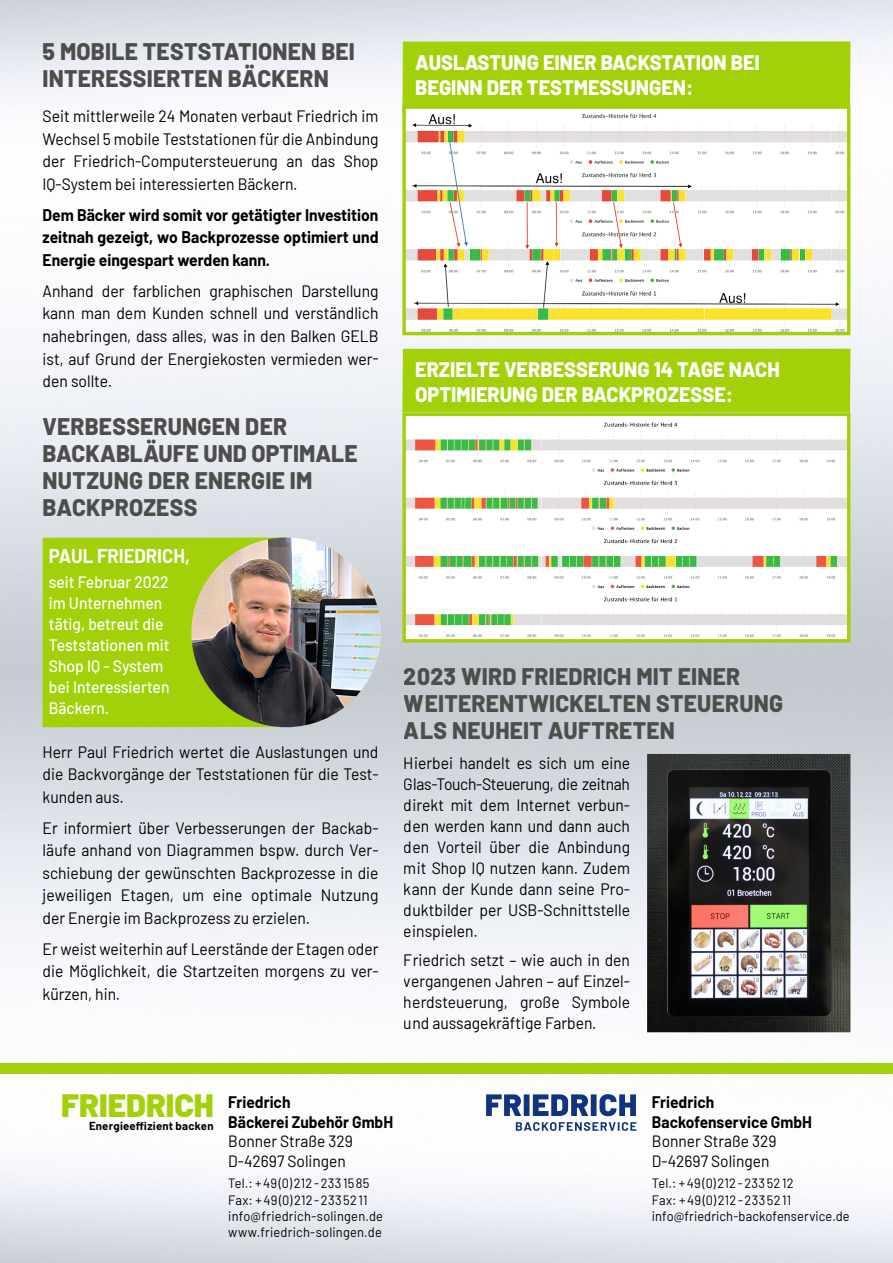
<style>
.page{position:relative;width:893px;height:1263px;background:#fff}
.page>*{position:absolute;margin:0;border:0;box-sizing:border-box;transform-origin:0 0}
.t1{font:900 32.25px "Barlow";color:#a3d109}
.t2{font:800 24px/27px "Barlow";letter-spacing:.01em;color:#4d4d4c;scale:.95 1}
.t3{font:800 21px/25.2px "Barlow";color:#fff;scale:.95 1}
.t4{font:700 19.5px "Barlow";color:#fff;scale:.95 1}
.t5{font:16.5px/22.5px "Barlow";color:#000;text-align:justify;scale:.95 1}
.t6{font:700 16.5px/22.5px "Barlow";color:#000;text-align:justify;scale:.95 1}
.t7{font:500 16.5px/21px "Barlow";color:#fff;scale:.95 1}
.t8{font:16.35px/19.6px "Barlow";color:#000;scale:.95 1}
.t9{font:700 16.35px/19.6px "Barlow";color:#000;scale:.95 1}
.t10{font:13.5px/16.2px "Barlow";letter-spacing:.015em;color:#000;scale:.95 1}
.t11{font:700 11.4px "Barlow";letter-spacing:.025em;color:#000}
</style>
<div class="page">
<img style="left:0;top:0;width:893px;height:1263px">
<div style="left:0;top:1063px;width:893px;height:11px;background:#a3d109"></div>
<svg style="left:516px;top:1122px;width:120px;height:9px"></svg>
<svg style="left:486px;top:1094px;width:150px;height:22px"></svg>
<img style="left:647px;top:754px;width:203px;height:278px">
<div style="left:402px;top:41px;width:448px;height:64px;background:#a3d109"></div>
<img style="left:406px;top:109px;width:440px;height:222px">
<div style="left:402px;top:105px;width:448px;height:230px;border:3px solid #a3d109"></div>
<div style="left:402px;top:349px;width:448px;height:63px;background:#a3d109"></div>
<img style="left:406px;top:417px;width:440px;height:220px">
<div style="left:402px;top:413px;width:448px;height:229px;border:3px solid #a3d109"></div>
<div style="left:43px;top:537px;width:243px;height:190px;background:#a3d109"></div>
<img style="left:191px;top:537px;width:190px;height:190px;border-radius:95px">
<h2 class="t2" style="left:43px;top:36px;width:330px">5 MOBILE TESTSTATIONEN BEI<br>INTERESSIERTEN BÄCKERN</h2>
<p class="t5" style="left:43px;top:104px;width:355px">Seit mittlerweile 24 Monaten verbaut Friedrich im Wechsel 5 mobile Teststationen für die Anbindung der Friedrich-Computersteuerung an das Shop IQ-System bei interessierten Bäckern.</p>
<p class="t6" style="left:43px;top:202px;width:355px">Dem Bäcker wird somit vor getätigter Investition zeitnah gezeigt, wo Backprozesse optimiert und Energie eingespart werden kann.</p>
<p class="t5" style="left:43px;top:278px;width:355px">Anhand der farblichen graphischen Darstellung kann man dem Kunden schnell und verständlich nahebringen, dass alles, was in den Balken GELB ist, auf Grund der Energiekosten vermieden wer&shy;den sollte.</p>
<h2 class="t2" style="left:43px;top:411px;width:333px">VERBESSERUNGEN DER<br>BACKABLÄUFE UND OPTIMALE<br>NUTZUNG DER ENERGIE IM<br>BACKPROZESS</h2>
<p class="t4" style="left:49px;top:541px;width:150px">PAUL FRIEDRICH,</p>
<p class="t7" style="left:49px;top:570px;width:128px">seit Februar 2022 im Unternehmen tätig, betreut die<br>Teststationen mit<br>Shop IQ - System bei Interessierten<br>Bäckern.</p>
<p class="t5" style="left:43px;top:739px;width:355px">Herr Paul Friedrich wertet die Auslastungen und die Backvorgänge der Teststationen für die Test&shy;kunden aus.</p>
<p class="t5" style="left:43px;top:815px;width:355px">Er informiert über Verbesserungen der Backab&shy;läufe anhand von Diagrammen bspw. durch Ver&shy;schiebung der gewünschten Backprozesse in die jeweiligen Etagen, um eine optimale Nutzung der Energie im Backprozess zu erzielen.</p>
<p class="t5" style="left:43px;top:936px;width:355px">Er weist weiterhin auf Leerstände der Etagen oder die Möglichkeit, die Startzeiten morgens zu ver&shy;kürzen, hin.</p>
<p class="t3" style="left:415px;top:48px;width:364px">AUSLASTUNG EINER BACKSTATION BEI<br>BEGINN DER TESTMESSUNGEN:</p>
<p class="t3" style="left:415px;top:355px;width:385px">ERZIELTE VERBESSERUNG 14 TAGE NACH<br>OPTIMIERUNG DER BACKPROZESSE:</p>
<h2 class="t2" style="left:404px;top:661px;width:401px">2023 WIRD FRIEDRICH MIT EINER<br>WEITERENTWICKELTEN STEUERUNG<br>ALS NEUHEIT AUFTRETEN</h2>
<p class="t5" style="left:404px;top:751px;width:240px;line-height:21px">Hierbei handelt es sich um eine Glas-Touch-Steuerung, die zeitnah direkt mit dem Internet verbun&shy;den werden kann und dann auch den Vorteil über die Anbindung mit Shop IQ nutzen kann. Zudem kann der Kunde dann seine Pro&shy;duktbilder per USB-Schnittstelle einspielen.</p>
<p class="t5" style="left:404px;top:949px;width:240px;line-height:21px">Friedrich setzt – wie auch in den vergangenen Jahren – auf Einzel&shy;herdsteuerung, große Symbole und aussagekräftige Farben.</p>
<h1 class="t1" style="left:61px;top:1081px;width:154px">FRIEDRICH</h1>
<p class="t11" style="left:89px;top:1118px;width:126px">Energieeffizient backen</p>
<p class="t9" style="left:228px;top:1091px;width:175px">Friedrich<br>Bäckerei Zubehör GmbH</p>
<p class="t8" style="left:228px;top:1130px;width:133px">Bonner Straße 329<br>D-42697 Solingen</p>
<p class="t10" style="left:228px;top:1174px;width:164px">Tel.: +49(0)212-2331585<br>Fax: +49(0)212-2335211 info@friedrich-solingen.de www.friedrich-solingen.de</p>
<p class="t9" style="left:652px;top:1091px;width:170px">Friedrich<br>Backofenservice GmbH</p>
<p class="t8" style="left:652px;top:1130px;width:133px">Bonner Straße 329<br>D-42697 Solingen</p>
<p class="t10" style="left:652px;top:1174px;width:210px">Tel.: +49(0)212-2335212<br>Fax: +49(0)212-2335211 info@friedrich-backofenservice.de</p>
</div>
